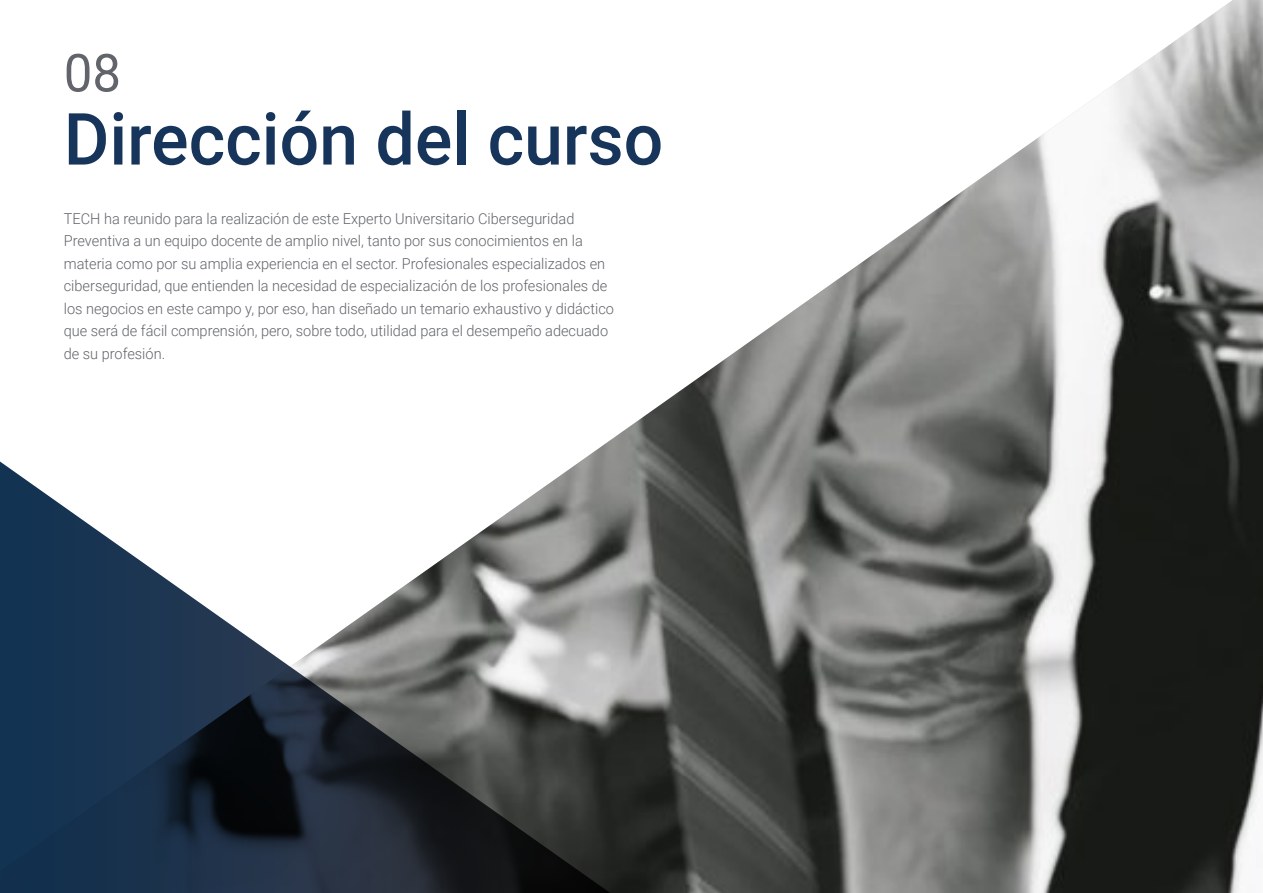
<style>
.page{position:relative;width:1263px;height:893px;background:#fff}
.page>*{position:absolute;margin:0;border:0;box-sizing:border-box;transform-origin:0 0}
.t1{font:500 72px "Roboto";color:#17355b}
.t2{font:52.5px "Roboto";color:#61646a}
.t3{font:300 15px/22.5px "Roboto";color:#61646a}
</style>
<div class="page">
<img style="left:602px;top:0;width:661px;height:893px">
<svg style="left:0;top:446px;width:640px;height:447px"></svg>
<h2 class="t2" style="left:64px;top:36px;width:59px">08</h2>
<h1 class="t1" style="left:64px;top:89px;width:601px">Dirección del curso</h1>
<p class="t3" style="left:64px;top:207px;width:552px">TECH ha reunido para la realización de este Experto Universitario Ciberseguridad Preventiva a un equipo docente de amplio nivel, tanto por sus conocimientos en la materia como por su amplia experiencia en el sector. Profesionales especializados en ciberseguridad, que entienden la necesidad de especialización de los profesionales de los negocios en este campo y, por eso, han diseñado un temario exhaustivo y didáctico que será de fácil comprensión, pero, sobre todo, utilidad para el desempeño adecuado de su profesión.</p>
</div>
